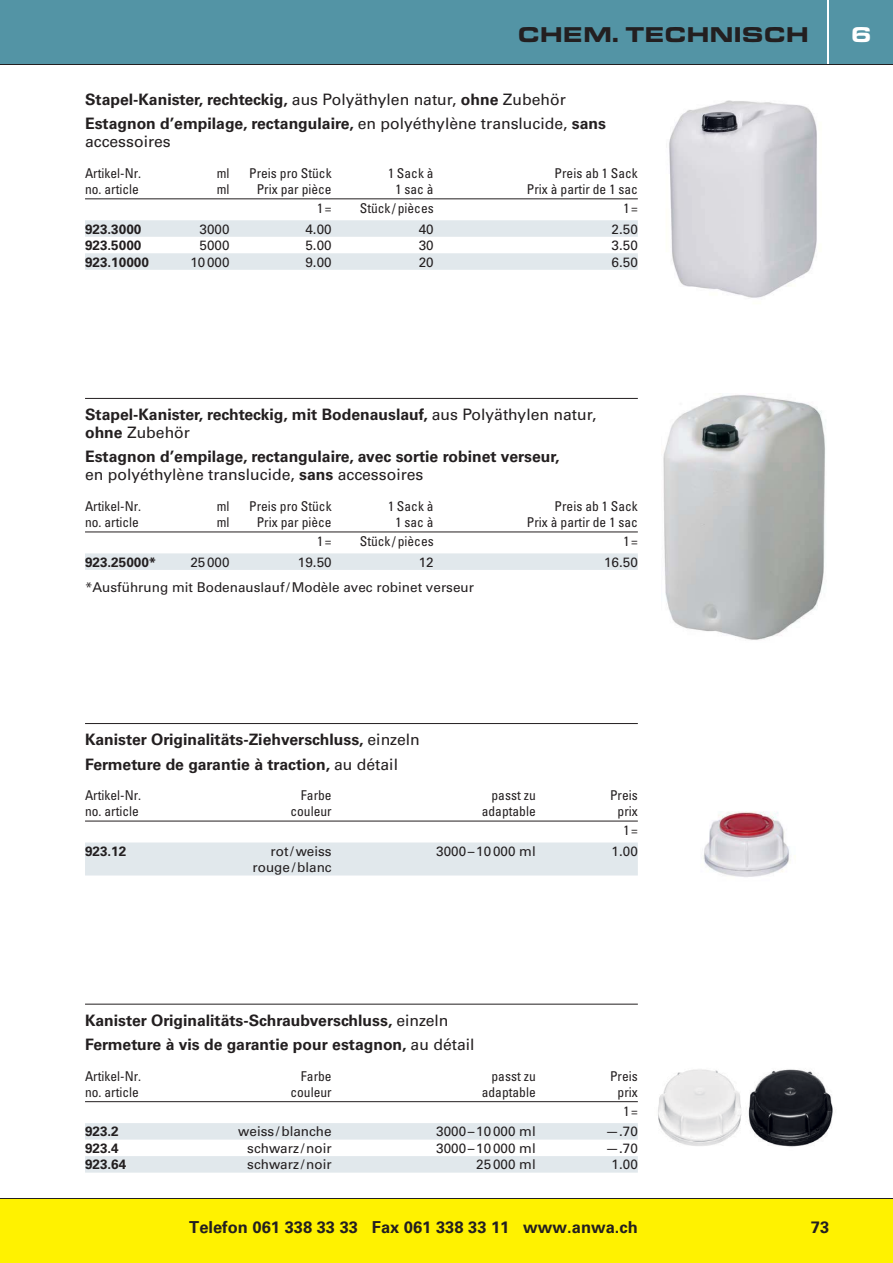
<style>
.page{position:relative;width:893px;height:1263px;background:#fff}
.page>*{position:absolute;margin:0;border:0;box-sizing:border-box;transform-origin:0 0}
.t1{font:700 expanded 21px "Eurostile BQ";color:#231f20}
.t2{font:700 expanded 21px "Eurostile BQ";color:#fff}
.t3{font:700 16.5px "Univers LT Std";color:#231f20}
.t4{font:700 15.75px/24.5px "Univers LT Std";color:#231f20}
.t5{font:15.75px "Univers LT Std";color:#231f20}
.t6{font:condensed 13.5px/18.6px "Univers LT Std";color:#231f20;text-align:center}
.t7{font:13.5px "Univers LT Std";color:#231f20}
.t8{font:700 13.5px "Univers LT Std";color:#231f20}
.s1{font-weight:400}
</style>
<div class="page">
<div style="left:0;top:1199px;width:893px;height:64px;background:#fff200"></div>
<div style="left:829px;top:0;width:64px;height:64px;background:#5394a5"></div>
<div style="left:0;top:0;width:826px;height:64px;background:#5394a5"></div>
<hr style="left:0;top:1198px;width:893px;height:1px;background:#231f20">
<hr style="left:0;top:64px;width:893px;height:1px;background:#231f20">
<img style="left:669px;top:100px;width:148px;height:198px">
<img style="left:663px;top:395px;width:162px;height:245px">
<hr style="left:85px;top:199px;width:553px;height:1px;background:#231f20">
<div style="left:85px;top:220px;width:553px;height:17px;background:#e1e8ec"></div>
<div style="left:85px;top:253px;width:553px;height:17px;background:#e1e8ec"></div>
<hr style="left:85px;top:1004px;width:553px;height:1px;background:#231f20">
<hr style="left:85px;top:1101px;width:553px;height:1px;background:#231f20">
<div style="left:85px;top:1123px;width:553px;height:16px;background:#e1e8ec"></div>
<div style="left:85px;top:1156px;width:553px;height:16px;background:#e1e8ec"></div>
<img style="left:658px;top:1069px;width:175px;height:78px">
<hr style="left:85px;top:398px;width:553px;height:1px;background:#231f20">
<hr style="left:85px;top:532px;width:553px;height:1px;background:#231f20">
<div style="left:85px;top:553px;width:553px;height:17px;background:#e1e8ec"></div>
<hr style="left:85px;top:723px;width:553px;height:1px;background:#231f20">
<hr style="left:85px;top:821px;width:553px;height:1px;background:#231f20">
<div style="left:85px;top:842px;width:553px;height:17px;background:#e1e8ec"></div>
<div style="left:85px;top:859px;width:553px;height:16px;background:#e1e8ec"></div>
<img style="left:703px;top:811px;width:93px;height:66px">
<h1 class="t1" style="left:518px;top:27px;width:292px">CHEM. TECHNISCH</h1>
<h1 class="t2" style="left:851px;top:27px;width:22px">6</h1>
<p class="t4" style="left:85px;top:88px;width:523px">Stapel-Kanister, rechteckig, <span class="s1">aus Polyäthylen natur,</span> ohne <span class="s1">Zubehör<br></span>Estagnon d’empilage, rectangulaire, <span class="s1">en polyéthylène translucide,</span> sans</p>
<p class="t5" style="left:85px;top:134px;width:87px">accessoires</p>
<p class="t6" style="left:85px;top:164px;width:58px">Artikel-Nr.</p>
<p class="t6" style="left:217px;top:164px;width:14px">ml</p>
<p class="t6" style="left:249px;top:164px;width:84px">Preis pro Stück</p>
<p class="t6" style="left:388px;top:164px;width:47px">1 Sack à</p>
<p class="t6" style="left:555px;top:164px;width:85px">Preis ab 1 Sack</p>
<p class="t6" style="left:85px;top:181px;width:55px">no. article</p>
<p class="t6" style="left:217px;top:181px;width:14px">ml</p>
<p class="t6" style="left:257px;top:181px;width:76px">Prix par pièce</p>
<p class="t6" style="left:395px;top:181px;width:40px">1 sac à</p>
<p class="t6" style="left:527px;top:181px;width:112px">Prix à partir de 1 sac</p>
<p class="t6" style="left:317px;top:200px;width:16px">1 =</p>
<p class="t6" style="left:360px;top:200px;width:75px">Stück / pièces</p>
<p class="t6" style="left:623px;top:200px;width:16px">1 =</p>
<p class="t8" style="left:85px;top:222px;width:58px">923.3000</p>
<p class="t7" style="left:200px;top:222px;width:32px">3000</p>
<p class="t7" style="left:305px;top:222px;width:28px">4.00</p>
<p class="t7" style="left:419px;top:222px;width:17px">40</p>
<p class="t7" style="left:612px;top:222px;width:28px">2.50</p>
<p class="t8" style="left:85px;top:239px;width:58px">923.5000</p>
<p class="t7" style="left:200px;top:239px;width:32px">5000</p>
<p class="t7" style="left:305px;top:239px;width:28px">5.00</p>
<p class="t7" style="left:419px;top:239px;width:17px">30</p>
<p class="t7" style="left:612px;top:239px;width:28px">3.50</p>
<p class="t8" style="left:85px;top:255px;width:65px">923.10000</p>
<p class="t7" style="left:190px;top:255px;width:41px">10 000</p>
<p class="t7" style="left:305px;top:255px;width:28px">9.00</p>
<p class="t7" style="left:419px;top:255px;width:17px">20</p>
<p class="t7" style="left:612px;top:255px;width:28px">6.50</p>
<p class="t4" style="left:85px;top:406px;width:513px;line-height:18px">Stapel-Kanister, rechteckig, mit Bodenauslauf, <span class="s1">aus Polyäthylen natur, </span>ohne <span class="s1">Zubehör</span></p>
<p class="t4" style="left:85px;top:449px;width:476px;line-height:18px">Estagnon d’empilage, rectangulaire, avec sortie robinet verseur, <span class="s1">en polyéthylène translucide,</span> sans <span class="s1">accessoires</span></p>
<p class="t6" style="left:85px;top:498px;width:58px">Artikel-Nr.</p>
<p class="t6" style="left:217px;top:498px;width:14px">ml</p>
<p class="t6" style="left:249px;top:498px;width:84px">Preis pro Stück</p>
<p class="t6" style="left:388px;top:498px;width:47px">1 Sack à</p>
<p class="t6" style="left:555px;top:498px;width:85px">Preis ab 1 Sack</p>
<p class="t6" style="left:85px;top:514px;width:55px">no. article</p>
<p class="t6" style="left:217px;top:514px;width:14px">ml</p>
<p class="t6" style="left:257px;top:514px;width:76px">Prix par pièce</p>
<p class="t6" style="left:395px;top:514px;width:40px">1 sac à</p>
<p class="t6" style="left:527px;top:514px;width:112px">Prix à partir de 1 sac</p>
<p class="t6" style="left:317px;top:533px;width:16px">1 =</p>
<p class="t6" style="left:360px;top:533px;width:75px">Stück / pièces</p>
<p class="t6" style="left:623px;top:533px;width:16px">1 =</p>
<p class="t8" style="left:85px;top:555px;width:73px">923.25000*</p>
<p class="t7" style="left:190px;top:555px;width:41px">25 000</p>
<p class="t7" style="left:298px;top:555px;width:35px">19.50</p>
<p class="t7" style="left:419px;top:555px;width:17px">12</p>
<p class="t7" style="left:604px;top:555px;width:35px">16.50</p>
<p class="t7" style="left:85px;top:580px;width:390px">*Ausführung mit Bodenauslauf / Modèle avec robinet verseur</p>
<p class="t4" style="left:85px;top:728px;width:336px">Kanister Originalitäts-Ziehverschluss, <span class="s1">einzeln<br></span>Fermeture de garantie à traction, <span class="s1">au détail</span></p>
<p class="t6" style="left:85px;top:787px;width:58px">Artikel-Nr.</p>
<p class="t6" style="left:301px;top:787px;width:32px">Farbe</p>
<p class="t6" style="left:492px;top:787px;width:46px">passt zu</p>
<p class="t6" style="left:610px;top:787px;width:29px">Preis</p>
<p class="t6" style="left:85px;top:803px;width:55px">no. article</p>
<p class="t6" style="left:290px;top:803px;width:43px">couleur</p>
<p class="t6" style="left:482px;top:803px;width:55px">adaptable</p>
<p class="t6" style="left:618px;top:803px;width:22px">prix<br>1 =</p>
<p class="t8" style="left:85px;top:844px;width:43px">923.12</p>
<p class="t7" style="left:271px;top:844px;width:63px">rot / weiss</p>
<p class="t7" style="left:436px;top:844px;width:101px">3000 – 10 000 ml</p>
<p class="t7" style="left:612px;top:844px;width:28px">1.00</p>
<p class="t7" style="left:253px;top:861px;width:81px">rouge / blanc</p>
<p class="t4" style="left:85px;top:1009px;width:391px">Kanister Originalitäts-Schraubverschluss, <span class="s1">einzeln<br></span>Fermeture à vis de garantie pour estagnon, <span class="s1">au détail</span></p>
<p class="t6" style="left:85px;top:1067px;width:58px">Artikel-Nr.</p>
<p class="t6" style="left:301px;top:1067px;width:32px">Farbe</p>
<p class="t6" style="left:492px;top:1067px;width:46px">passt zu</p>
<p class="t6" style="left:610px;top:1067px;width:29px">Preis</p>
<p class="t6" style="left:85px;top:1084px;width:55px">no. article</p>
<p class="t6" style="left:290px;top:1084px;width:43px">couleur</p>
<p class="t6" style="left:482px;top:1084px;width:55px">adaptable</p>
<p class="t6" style="left:618px;top:1084px;width:22px">prix<br>1 =</p>
<p class="t8" style="left:85px;top:1125px;width:35px">923.2</p>
<p class="t7" style="left:238px;top:1125px;width:95px">weiss / blanche</p>
<p class="t7" style="left:436px;top:1125px;width:101px">3000 – 10 000 ml</p>
<p class="t7" style="left:606px;top:1125px;width:34px">—.70</p>
<p class="t8" style="left:85px;top:1142px;width:35px">923.4</p>
<p class="t7" style="left:247px;top:1142px;width:86px">schwarz / noir</p>
<p class="t7" style="left:436px;top:1142px;width:101px">3000 – 10 000 ml</p>
<p class="t7" style="left:606px;top:1142px;width:34px">—.70</p>
<p class="t8" style="left:85px;top:1158px;width:43px">923.64</p>
<p class="t7" style="left:247px;top:1158px;width:86px">schwarz / noir</p>
<p class="t7" style="left:476px;top:1158px;width:61px">25 000 ml</p>
<p class="t7" style="left:612px;top:1158px;width:28px">1.00</p>
<p class="t3" style="left:189px;top:1219px;width:450px">Telefon 061 338 33 33 Fax 061 338 33 11 www.anwa.ch</p>
<p class="t3" style="left:811px;top:1219px;width:20px">73</p>
</div>
